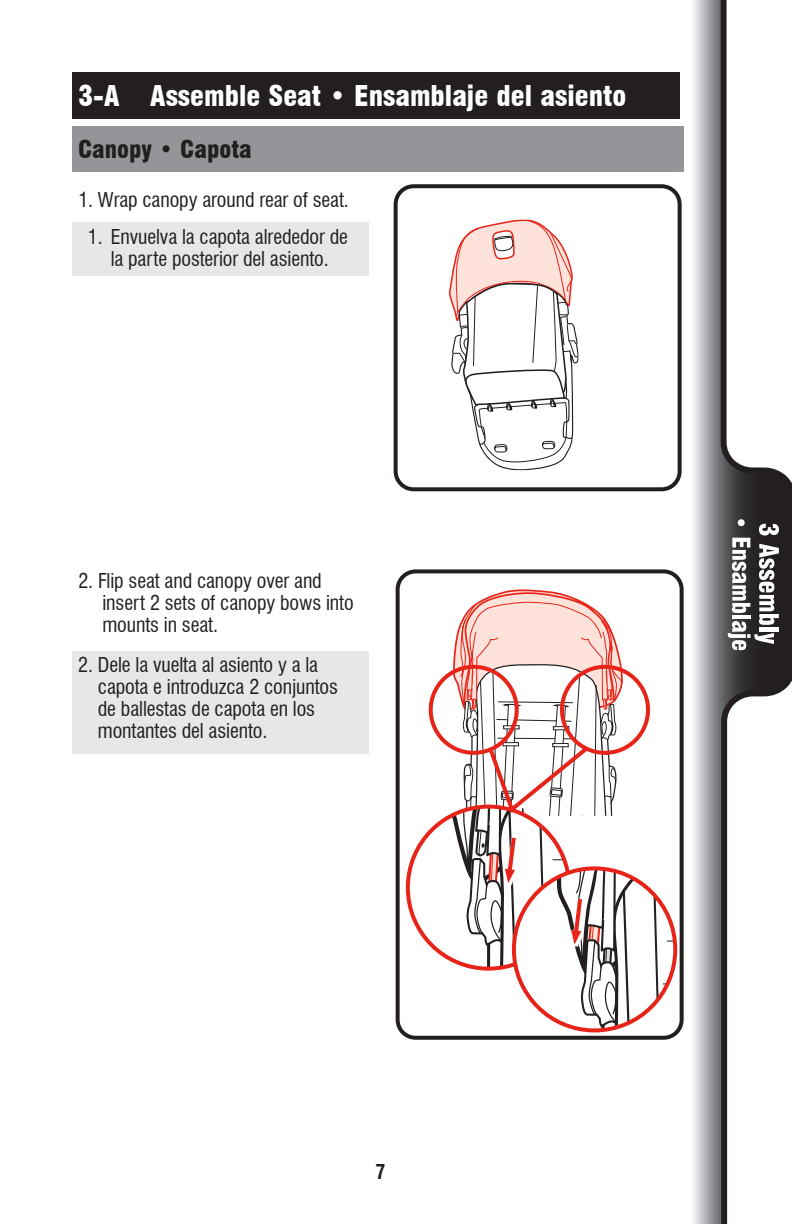
<style>
.page{position:relative;width:792px;height:1224px;background:#fff}
.page>*{position:absolute;margin:0;border:0;box-sizing:border-box;transform-origin:0 0}
.Banner{font:900 condensed 28px "Swiss 721 BT";color:#fff}
.Banner-2{font:900 condensed 24px "Swiss 721 BT";color:#231f20}
.Copy-Steps{font:condensed 20px/22px "Swiss 721 BT";letter-spacing:-.005em;color:#231f20}
.t1{font:700 condensed 20px "Swiss 721 BT";color:#231f20}
</style>
<div class="page">
<img style="left:693px;top:0;width:28px;height:1224px">
<svg style="left:721px;top:0;width:71px;height:1224px"></svg>
<hr style="left:789px;top:494px;width:3px;height:174px;background:#231f20">
<svg style="left:728px;top:519px;width:51px;height:131px"></svg>
<div style="left:72px;top:72px;width:608px;height:46px;background:#231f20"></div>
<div style="left:72px;top:126px;width:612px;height:46px;background:#939598"></div>
<div style="left:396px;top:569px;width:288px;height:471px;border:4px solid #231f20;border-radius:18px"></div>
<div style="left:394px;top:184px;width:288px;height:307px;border:4px solid #231f20;border-radius:18px"></div>
<svg style="left:449px;top:219px;width:130px;height:251px"></svg>
<svg style="left:440px;top:589px;width:235px;height:441px"></svg>
<div style="left:73px;top:222px;width:296px;height:54px;background:#e6e7e9"></div>
<div style="left:72px;top:651px;width:297px;height:103px;background:#e6e7e9"></div>
<p class="Banner" style="left:78px;top:79px;width:550px">3-A Assemble Seat • Ensamblaje del asiento</p>
<p class="Banner-2" style="left:78px;top:135px;width:175px">Canopy • Capota</p>
<p class="Copy-Steps" style="left:78px;top:189px;width:272px">1. Wrap canopy around rear of seat.</p>
<p class="Copy-Steps" style="left:88px;top:225px;width:262px;text-align:center">1. Envuelva la capota alrededor de la parte posterior del asiento.</p>
<p class="Copy-Steps" style="left:102px;top:570px;width:253px;text-indent:-24px">2. Flip seat and canopy over and insert 2 sets of canopy bows into mounts in seat.</p>
<p class="Copy-Steps" style="left:98px;top:654px;width:242px;text-indent:-20px">2. Dele la vuelta al asiento y a la capota e introduzca 2 conjuntos de ballestas de capota en los montantes del asiento.</p>
<p class="t1" style="left:375px;top:1160px;width:11px">7</p>
</div>
